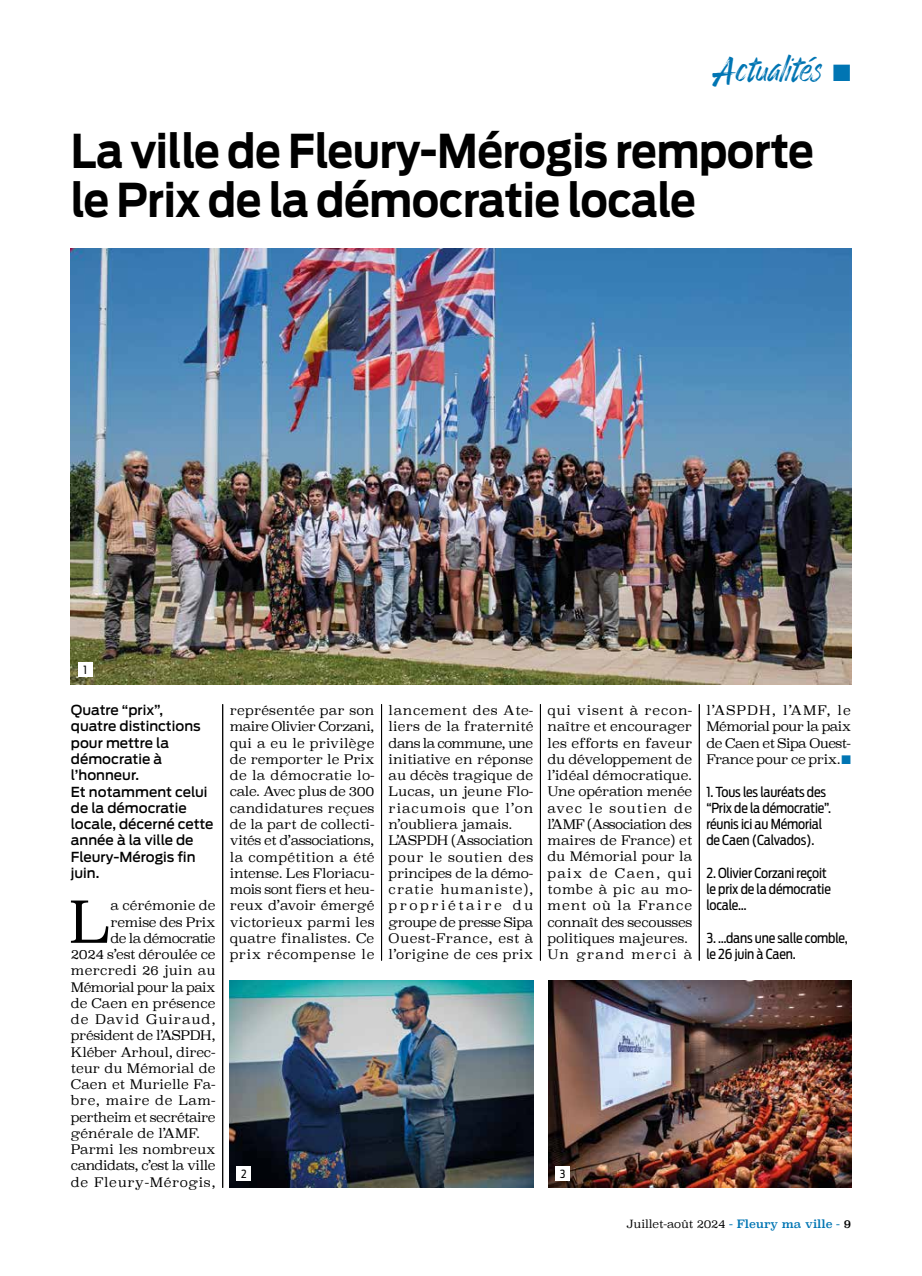
<style>
.page{position:relative;width:922px;height:1276px;background:#fff}
.page>*{position:absolute;margin:0;border:0;box-sizing:border-box;transform-origin:0 0}
.t1{font:300 56.88px "Superclarendon";color:#000}
.t2{font:700 46.25px/48.8px "Antenna";letter-spacing:-.01em;color:#000;scale:.9 1}
.t3{font:33.75px "Enjoythe Ride";color:#0075b3}
.t4{font:13.75px/16.2px "Antenna Cond";letter-spacing:-.01em;color:#000}
.t5{font:500 13.75px/16.2px "Antenna";color:#000}
.t6{font:300 13.12px/16.2px "Superclarendon";color:#000;text-align:justify}
.t7{font:300 13.12px "Superclarendon";letter-spacing:-.035em;color:#000}
.t8{font:300 13.12px "Superclarendon";letter-spacing:-.02em;color:#000}
.t9{font:300 13.12px "Superclarendon";letter-spacing:.045em;color:#000}
.t10{font:300 13.12px "Superclarendon";letter-spacing:-.03em;color:#000}
.t11{font:300 13.12px "Superclarendon";letter-spacing:-.04em;color:#000}
.t12{font:300 13.12px "Superclarendon";letter-spacing:.02em;color:#000}
.t13{font:300 13.12px "Superclarendon";letter-spacing:.07em;color:#000}
.t14{font:300 13.12px "Superclarendon";letter-spacing:-.05em;color:#000}
.t15{font:300 11.25px "Superclarendon";letter-spacing:-.01em;color:#000}
.t16{font:11.25px "Antenna Cond";color:#000}
.s1{color:#0075b3}
.s2{font-weight:400;color:#0075b3}
.s3{font-weight:400}
</style>
<div class="page">
<img style="left:71px;top:248px;width:779px;height:436px">
<hr style="left:222px;top:704px;width:1px;height:483px;background:#000">
<hr style="left:381px;top:704px;width:1px;height:256px;background:#000">
<hr style="left:540px;top:704px;width:1px;height:256px;background:#000">
<hr style="left:699px;top:704px;width:1px;height:256px;background:#000">
<img style="left:548px;top:980px;width:303px;height:207px">
<img style="left:230px;top:980px;width:303px;height:207px">
<div style="left:78px;top:663px;width:14px;height:14px;background:#fff"></div>
<div style="left:237px;top:1166px;width:14px;height:14px;background:#fff"></div>
<div style="left:555px;top:1166px;width:14px;height:14px;background:#fff"></div>
<h3 class="t3" style="left:714px;top:50px;width:138px">Actualités ■</h3>
<h2 class="t2" style="left:71px;top:127px;width:827px">La ville de Fleury-Mérogis remporte le Prix de la démocratie locale</h2>
<p class="t16" style="left:83px;top:663px;width:5px">1</p>
<p class="t5" style="left:71px;top:702px;width:144px">Quatre “prix”,<br>quatre distinctions pour mettre la démocratie à l’honneur.<br>Et notamment celui de la démocratie locale, décerné cette année à la ville de<br>Fleury-Mérogis fin juin.</p>
<h1 class="t1" style="left:69px;top:884px;width:43px">L</h1>
<p class="t6" style="left:110px;top:898px;width:107px">a cérémonie de</p>
<p class="t8" style="left:110px;top:913px;width:107px">remise des Prix</p>
<p class="t14" style="left:110px;top:929px;width:107px">de la démocratie</p>
<p class="t8" style="left:71px;top:945px;width:146px">2024 s’est déroulée ce</p>
<p class="t12" style="left:71px;top:962px;width:146px">mercredi 26 juin au</p>
<p class="t11" style="left:71px;top:978px;width:146px">Mémorial pour la paix</p>
<p class="t6" style="left:71px;top:996px;width:146px">de Caen en présence</p>
<p class="t13" style="left:71px;top:1010px;width:146px">de David Guiraud,</p>
<p class="t10" style="left:71px;top:1027px;width:146px">président de l’ASPDH,</p>
<p class="t6" style="left:71px;top:1044px;width:146px">Kléber Arhoul, direc-</p>
<p class="t6" style="left:71px;top:1061px;width:146px">teur du Mémorial de</p>
<p class="t6" style="left:71px;top:1077px;width:146px">Caen et Murielle Fa-</p>
<p class="t9" style="left:71px;top:1092px;width:146px">bre, maire de Lam-</p>
<p class="t7" style="left:71px;top:1108px;width:146px">pertheim et secrétaire</p>
<p class="t6" style="left:71px;top:1126px;width:131px">générale de l’AMF.</p>
<p class="t6" style="left:71px;top:1142px;width:146px">Parmi les nombreux</p>
<p class="t7" style="left:71px;top:1157px;width:146px">candidats, c’est la ville</p>
<p class="t9" style="left:71px;top:1173px;width:146px">de Fleury-Mérogis,</p>
<p class="t6" style="left:230px;top:703px;width:146px">représentée par son maire Olivier Corzani, qui a eu le privilège de remporter le Prix de la démocratie lo&shy;cale. Avec plus de 300 candidatures reçues de la part de collecti&shy;vités et d’associations, la compétition a été intense. Les Floriacu&shy;mois sont fiers et heu&shy;reux d’avoir émergé victorieux parmi les quatre finalistes. Ce prix récompense le</p>
<p class="t6" style="left:388px;top:703px;width:146px;text-align:left">lancement des Ate&shy;liers de la fraternité dans la commune, une initiative en réponse au décès tragique de<br>Lucas, un jeune Flo&shy;riacumois que l’on n’oubliera jamais.<br>L’ASPDH (Association pour le soutien des principes de la démo&shy;cratie humaniste), propriétaire du groupe de presse Sipa<br>Ouest-France, est à l’origine de ces prix</p>
<p class="t6" style="left:547px;top:703px;width:146px;text-align:left">qui visent à recon&shy;naître et encourager les efforts en faveur du développement de l’idéal démocratique.<br>Une opération menée avec le soutien de l’AMF (Association des maires de France) et du Mémorial pour la paix de Caen, qui tombe à pic au mo&shy;ment où la France connaît des secousses politiques majeures.<br>Un grand merci à</p>
<p class="t6" style="left:706px;top:703px;width:146px">l’ASPDH, l’AMF, le Mémorial pour la paix de Caen et Sipa Ouest-France pour ce prix.<span class="s1">■</span></p>
<p class="t4" style="left:706px;top:783px;width:126px">1. Tous les lauréats des “Prix de la démocratie”. réunis ici au Mémorial de Caen (Calvados).</p>
<p class="t4" style="left:706px;top:864px;width:126px">2. Olivier Corzani reçoit le prix de la démocratie locale…</p>
<p class="t4" style="left:706px;top:929px;width:143px">3. …dans une salle comble, le 26 juin à Caen.</p>
<p class="t16" style="left:241px;top:1167px;width:7px">2</p>
<p class="t16" style="left:559px;top:1167px;width:7px">3</p>
<p class="t15" style="left:626px;top:1216px;width:226px">Juillet-août 2024 <span class="s2">- Fleury ma ville -</span> <span class="s3">9</span></p>
</div>
